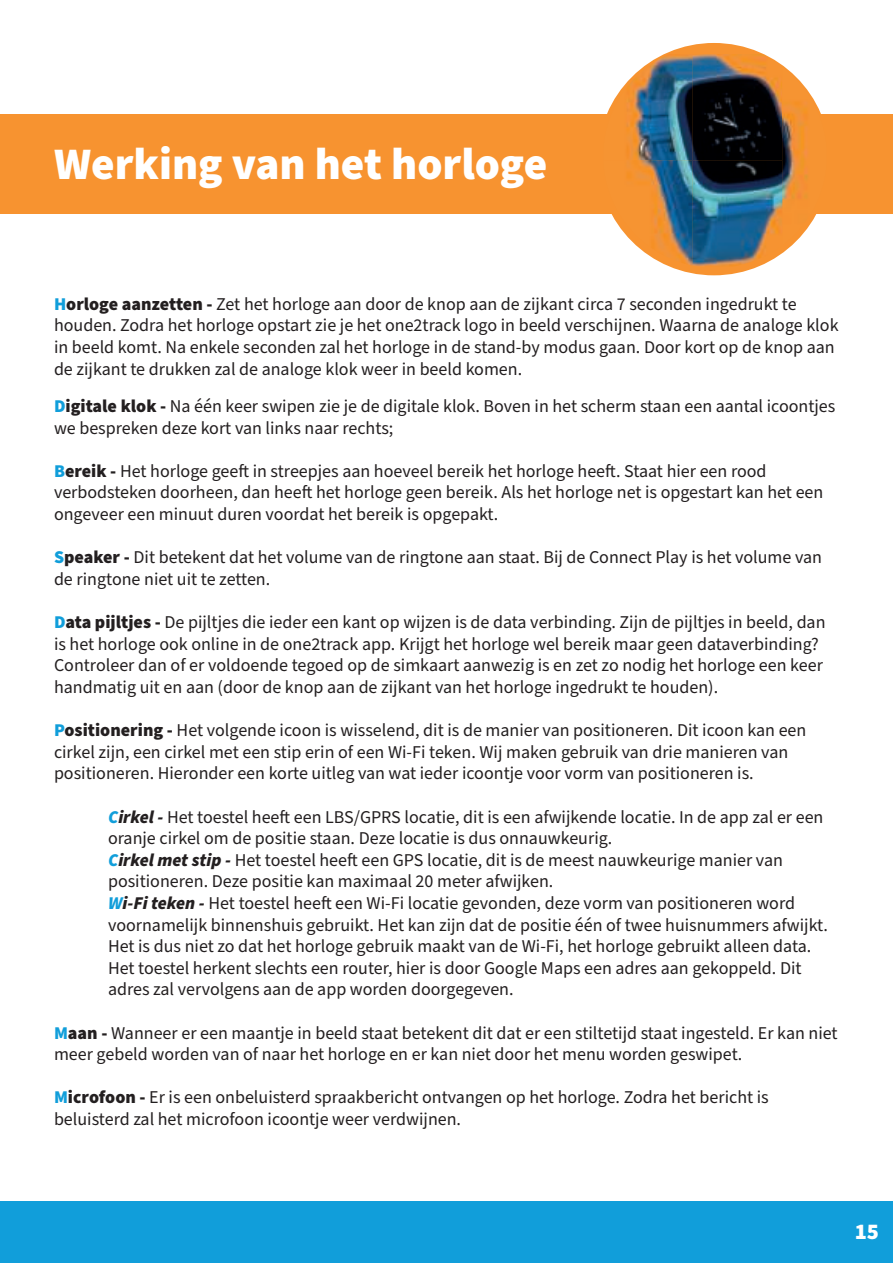
<style>
.page{position:relative;width:893px;height:1263px;background:#fff}
.page>*{position:absolute;margin:0;border:0;box-sizing:border-box;transform-origin:0 0}
.t1{font:900 45px "Source Sans Pro";color:#fff}
.t2{font:900 22.5px "Source Sans Pro";color:#fff}
.t3{font:18px/21.6px "Source Sans Pro";color:#231f20}
.s1{font-weight:900;color:#119eda}
.s2{font-weight:900}
.s3{font-weight:900;font-style:italic;color:#119eda}
.s4{font-weight:900;font-style:italic}
</style>
<div class="page">
<div style="left:0;top:114px;width:893px;height:100px;background:#f79330"></div>
<img style="left:598px;top:43px;width:232px;height:232px;border-radius:50%">
<img style="left:603px;top:54px;width:66px;height:106px">
<img style="left:692px;top:54px;width:90px;height:212px">
<img style="left:782px;top:161px;width:45px;height:85px">
<img style="left:603px;top:160px;width:3px;height:22px">
<div style="left:0;top:1201px;width:893px;height:62px;background:#119eda"></div>
<h1 class="t1" style="left:54px;top:146px;width:495px">Werking van het horloge</h1>
<p class="t3" style="left:54px;top:294px;width:786px"><span class="s1">H</span><span class="s2">orloge aanzetten -</span> Zet het horloge aan door de knop aan de zijkant circa 7 seconden ingedrukt te houden. Zodra het horloge opstart zie je het one2track logo in beeld verschijnen. Waarna de analoge klok in beeld komt. Na enkele seconden zal het horloge in de stand-by modus gaan. Door kort op de knop aan de zijkant te drukken zal de analoge klok weer in beeld komen.</p>
<p class="t3" style="left:54px;top:396px;width:783px"><span class="s1">D</span><span class="s2">igitale klok -</span> Na één keer swipen zie je de digitale klok. Boven in het scherm staan een aantal icoontjes we bespreken deze kort van links naar rechts;</p>
<p class="t3" style="left:54px;top:461px;width:771px"><span class="s1">B</span><span class="s2">ereik -</span> Het horloge geeft in streepjes aan hoeveel bereik het horloge heeft. Staat hier een rood verbodsteken doorheen, dan heeft het horloge geen bereik. Als het horloge net is opgestart kan het een ongeveer een minuut duren voordat het bereik is opgepakt.</p>
<p class="t3" style="left:54px;top:547px;width:770px"><span class="s1">S</span><span class="s2">peaker -</span> Dit betekent dat het volume van de ringtone aan staat. Bij de Connect Play is het volume van de ringtone niet uit te zetten.</p>
<p class="t3" style="left:54px;top:612px;width:773px"><span class="s1">D</span><span class="s2">ata pijltjes -</span> De pijltjes die ieder een kant op wijzen is de data verbinding. Zijn de pijltjes in beeld, dan is het horloge ook online in de one2track app. Krijgt het horloge wel bereik maar geen dataverbinding?<br>Controleer dan of er voldoende tegoed op de simkaart aanwezig is en zet zo nodig het horloge een keer handmatig uit en aan (door de knop aan de zijkant van het horloge ingedrukt te houden).</p>
<p class="t3" style="left:54px;top:720px;width:754px"><span class="s1">P</span><span class="s2">ositionering -</span> Het volgende icoon is wisselend, dit is de manier van positioneren. Dit icoon kan een cirkel zijn, een cirkel met een stip erin of een Wi-Fi teken. Wij maken gebruik van drie manieren van positioneren. Hieronder een korte uitleg van wat ieder icoontje voor vorm van positioneren is.</p>
<p class="t3" style="left:108px;top:807px;width:721px"><span class="s3">C</span><span class="s4">irkel -</span> Het toestel heeft een LBS/GPRS locatie, dit is een afwijkende locatie. In de app zal er een oranje cirkel om de positie staan. Deze locatie is dus onnauwkeurig.<br><span class="s3">C</span><span class="s4">irkel met stip -</span> Het toestel heeft een GPS locatie, dit is de meest nauwkeurige manier van positioneren. Deze positie kan maximaal 20 meter afwijken.<br><span class="s3">W</span><span class="s4">i-Fi teken -</span> Het toestel heeft een Wi-Fi locatie gevonden, deze vorm van positioneren word voornamelijk binnenshuis gebruikt. Het kan zijn dat de positie één of twee huisnummers afwijkt.<br>Het is dus niet zo dat het horloge gebruik maakt van de Wi-Fi, het horloge gebruikt alleen data.<br>Het toestel herkent slechts een router, hier is door Google Maps een adres aan gekoppeld. Dit adres zal vervolgens aan de app worden doorgegeven.</p>
<p class="t3" style="left:54px;top:1023px;width:785px"><span class="s1">M</span><span class="s2">aan -</span> Wanneer er een maantje in beeld staat betekent dit dat er een stiltetijd staat ingesteld. Er kan niet meer gebeld worden van of naar het horloge en er kan niet door het menu worden geswipet.</p>
<p class="t3" style="left:54px;top:1087px;width:716px"><span class="s1">M</span><span class="s2">icrofoon -</span> Er is een onbeluisterd spraakbericht ontvangen op het horloge. Zodra het bericht is beluisterd zal het microfoon icoontje weer verdwijnen.</p>
<p class="t2" style="left:855px;top:1223px;width:26px">15</p>
</div>
